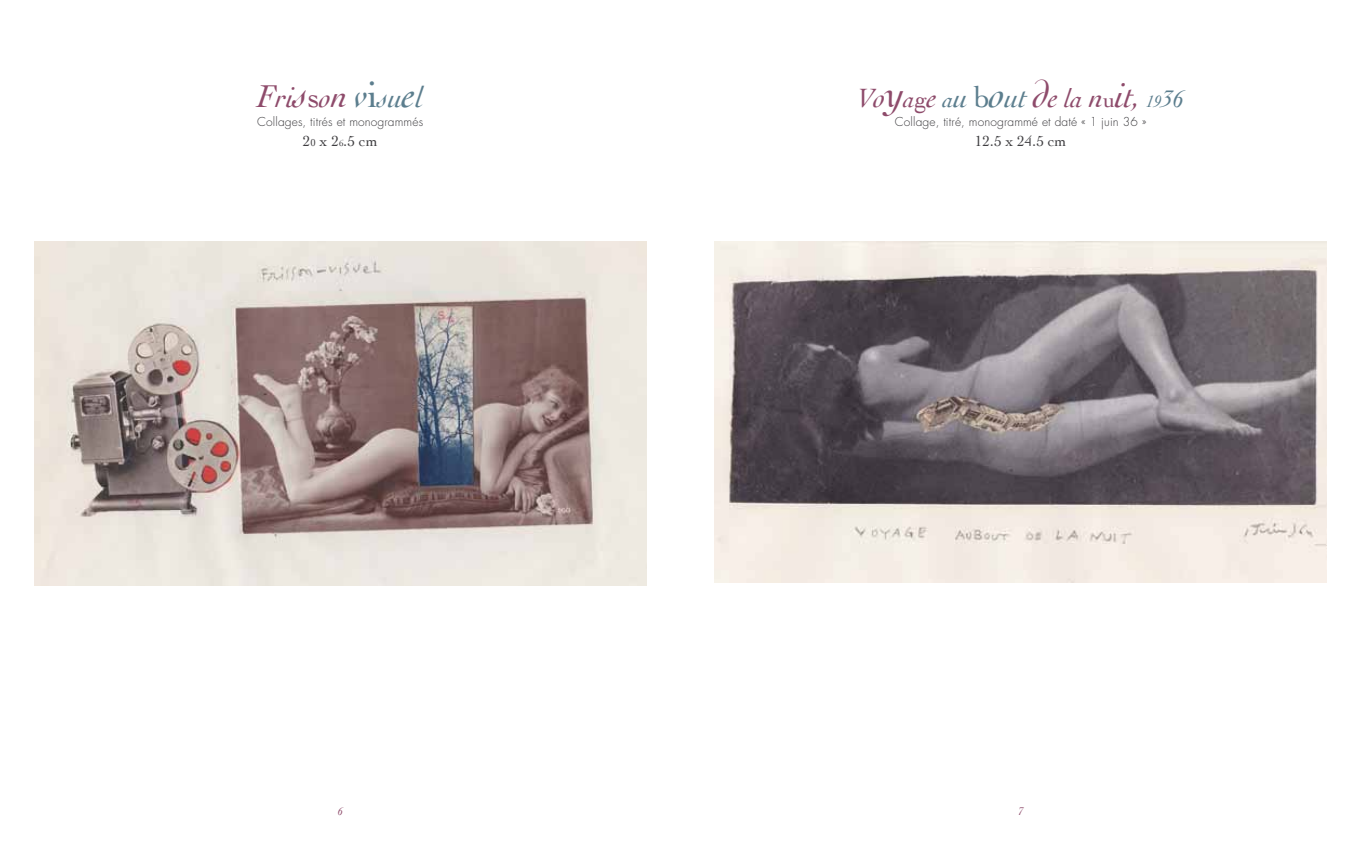
<style>
.page{position:relative;width:1361px;height:851px;background:#fff}
.page>*{position:absolute;margin:0;border:0;box-sizing:border-box;transform-origin:0 0}
.t1{font:italic 29.55px "Cochin";color:#8e4b6b}
.t2{font:15.3px "Cochin";color:#3e3d40}
.t3{font:300 12px "Futura Std";letter-spacing:.01em;color:#3e3d40}
.t4{font:italic 11.7px "Cochin";color:#8e4b6b}
.s1{font-size:33px}
.s2{font-size:39.6px}
.s3{font-style:normal;font-size:30.3px}
.s4{font-size:34.35px}
.s5{font-size:36.9px;color:#5c7e8e}
.s6{font-style:normal;font-size:38.25px;color:#5c7e8e}
.s7{color:#5c7e8e}
.s8{font-size:39.6px;color:#5c7e8e}
.s9{font-size:10.5px}
.s10{font-size:9.3px}
.s11{font-size:27.75px}
.s12{font-size:42.3px}
.s13{font-size:25.05px}
.s14{font-style:normal;font-size:25.05px}
.s15{font-size:23.7px;color:#5c7e8e}
.s16{font-style:normal;color:#5c7e8e}
.s17{font-size:38.25px}
.s18{font-size:26.4px}
.s19{font-style:normal;font-size:22.5px}
.s20{font-size:35.7px}
.s21{font-size:17.1px;color:#5c7e8e}
.s22{font-size:25.05px;color:#5c7e8e}
</style>
<div class="page">
<img style="left:714px;top:241px;width:613px;height:341px">
<img style="left:34px;top:241px;width:612px;height:344px">
<h1 class="t1" style="left:257px;top:81px;width:167px"><span class="s1">F</span>ri<span class="s2">s</span><span class="s3">s</span>o<span class="s4">n</span> <span class="s5">v</span><span class="s6">i</span><span class="s7">su</span><span class="s8">e</span><span class="s7">l</span></h1>
<p class="t3" style="left:257px;top:115px;width:167px">Collages, titrés et monogrammés</p>
<p class="t2" style="left:303px;top:132px;width:76px">2<span class="s9">0</span> x 2<span class="s10">6</span>.5 cm</p>
<h1 class="t1" style="left:857px;top:80px;width:328px"><span class="s11">V</span>o<span class="s12">y</span><span class="s13">a</span><span class="s14">g</span>e <span class="s15">a</span><span class="s7">u</span> <span class="s16">b</span><span class="s8">o</span><span class="s7">ut</span> <span class="s17">d</span>e <span class="s18">la</span> n<span class="s19">u</span><span class="s20">i</span><span class="s1">t</span>, <span class="s21">19</span><span class="s22">36</span></h1>
<p class="t3" style="left:895px;top:114px;width:253px">Collage, titré, monogrammé et daté « 1 juin 36 »</p>
<p class="t2" style="left:975px;top:132px;width:93px">12.5 x 24.5 cm</p>
<p class="t4" style="left:338px;top:804px;width:7px">6</p>
<p class="t4" style="left:1018px;top:804px;width:7px">7</p>
</div>
